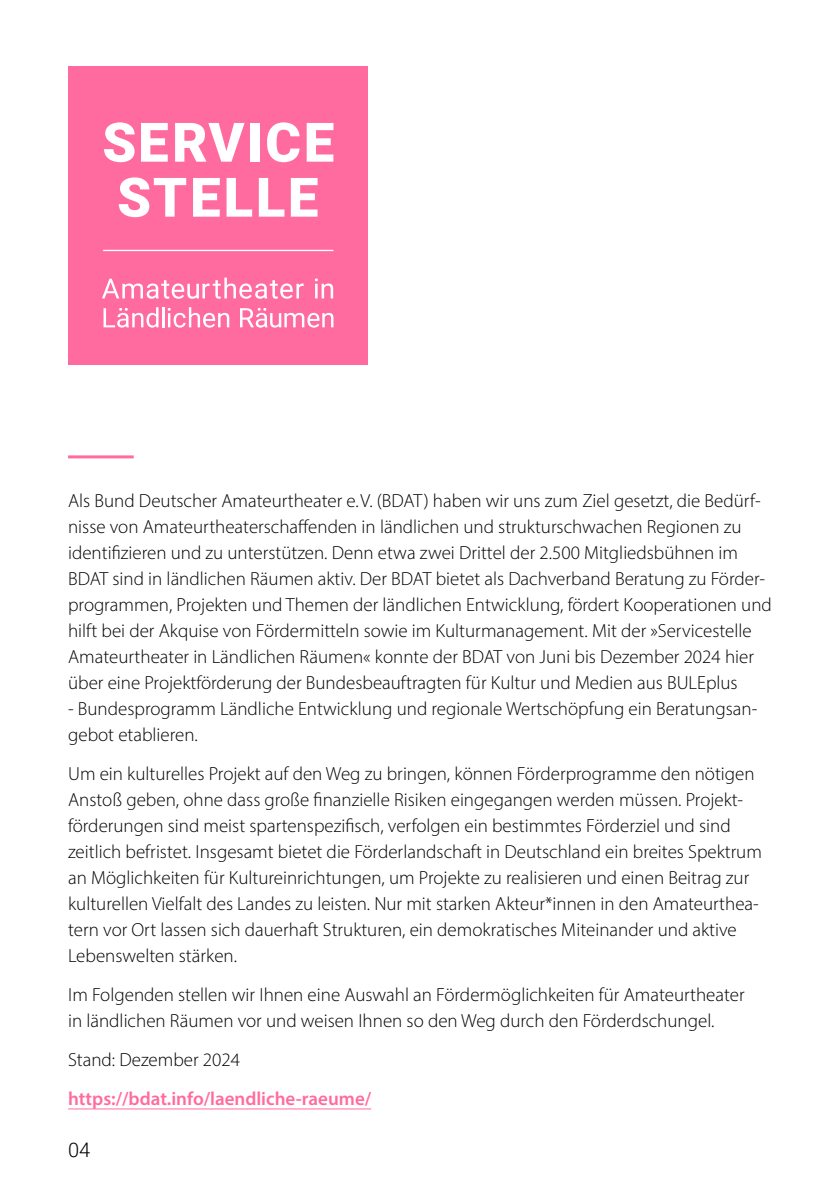
<style>
.page{position:relative;width:840px;height:1191px;background:#fff}
.page>*{position:absolute;margin:0;border:0;box-sizing:border-box;transform-origin:0 0}
.t1{font:300 20px "Roboto";color:#000}
.t2{font:300 19px/26px "Myriad Pro";color:#000}
.t3{font:600 19px "Myriad Pro";color:#ff6b9e}
</style>
<div class="page">
<hr style="left:68px;top:1108px;width:303px;height:1px;background:#ff6b9e">
<hr style="left:68px;top:455px;width:66px;height:3px;background:#ff6b9e">
<div style="left:69px;top:66px;width:298px;height:299px;background:#ff6b9e"></div>
<svg style="left:104px;top:122px;width:30px;height:40px"></svg>
<svg style="left:141px;top:123px;width:27px;height:39px"></svg>
<svg style="left:175px;top:123px;width:69px;height:39px"></svg>
<div style="left:250px;top:123px;width:10px;height:39px;background:#fff"></div>
<svg style="left:267px;top:122px;width:32px;height:40px"></svg>
<svg style="left:306px;top:123px;width:27px;height:39px"></svg>
<svg style="left:119px;top:177px;width:67px;height:40px"></svg>
<svg style="left:193px;top:178px;width:27px;height:39px"></svg>
<svg style="left:226px;top:178px;width:26px;height:39px"></svg>
<svg style="left:259px;top:178px;width:25px;height:39px"></svg>
<svg style="left:291px;top:178px;width:26px;height:39px"></svg>
<hr style="left:103px;top:250px;width:230px;height:1px;background:#fff">
<svg style="left:102px;top:278px;width:201px;height:21px"></svg>
<svg style="left:315px;top:278px;width:18px;height:20px"></svg>
<svg style="left:103px;top:307px;width:55px;height:20px"></svg>
<hr style="left:162px;top:307px;width:2px;height:20px;background:#fff">
<svg style="left:168px;top:307px;width:61px;height:20px"></svg>
<svg style="left:240px;top:308px;width:93px;height:19px"></svg>
<p class="t2" style="left:68px;top:487px;width:705px">Als Bund Deutscher Amateurtheater e.V. (BDAT) haben wir uns zum Ziel gesetzt, die Bedürf&shy;nisse von Amateurtheaterschaffenden in ländlichen und strukturschwachen Regionen zu identifizieren und zu unterstützen. Denn etwa zwei Drittel der 2.500 Mitgliedsbühnen im BDAT sind in ländlichen Räumen aktiv. Der BDAT bietet als Dachverband Beratung zu Förder&shy;programmen, Projekten und Themen der ländlichen Entwicklung, fördert Kooperationen und hilft bei der Akquise von Fördermitteln sowie im Kulturmanagement. Mit der »Servicestelle Amateurtheater in Ländlichen Räumen« konnte der BDAT von Juni bis Dezember 2024 hier über eine Projektförderung der Bundesbeauftragten für Kultur und Medien aus BULEplus</p>
<p class="t2" style="left:68px;top:695px;width:690px">- Bundesprogramm Ländliche Entwicklung und regionale Wertschöpfung ein Beratungsan&shy;gebot etablieren.</p>
<p class="t2" style="left:68px;top:760px;width:695px">Um ein kulturelles Projekt auf den Weg zu bringen, können Förderprogramme den nötigen Anstoß geben, ohne dass große finanzielle Risiken eingegangen werden müssen. Projekt&shy;förderungen sind meist spartenspezifisch, verfolgen ein bestimmtes Förderziel und sind zeitlich befristet. Insgesamt bietet die Förderlandschaft in Deutschland ein breites Spektrum an Möglichkeiten für Kultureinrichtungen, um Projekte zu realisieren und einen Beitrag zur kulturellen Vielfalt des Landes zu leisten. Nur mit starken Akteur*innen in den Amateurthea&shy;tern vor Ort lassen sich dauerhaft Strukturen, ein demokratisches Miteinander und aktive Lebenswelten stärken.</p>
<p class="t2" style="left:68px;top:981px;width:677px">Im Folgenden stellen wir Ihnen eine Auswahl an Fördermöglichkeiten für Amateurtheater in ländlichen Räumen vor und weisen Ihnen so den Weg durch den Förderdschungel.</p>
<p class="t2" style="left:68px;top:1046px;width:173px">Stand: Dezember 2024</p>
<p class="t3" style="left:68px;top:1086px;width:304px">https://bdat.info/laendliche-raeume/</p>
<p class="t1" style="left:68px;top:1136px;width:24px">04</p>
</div>
